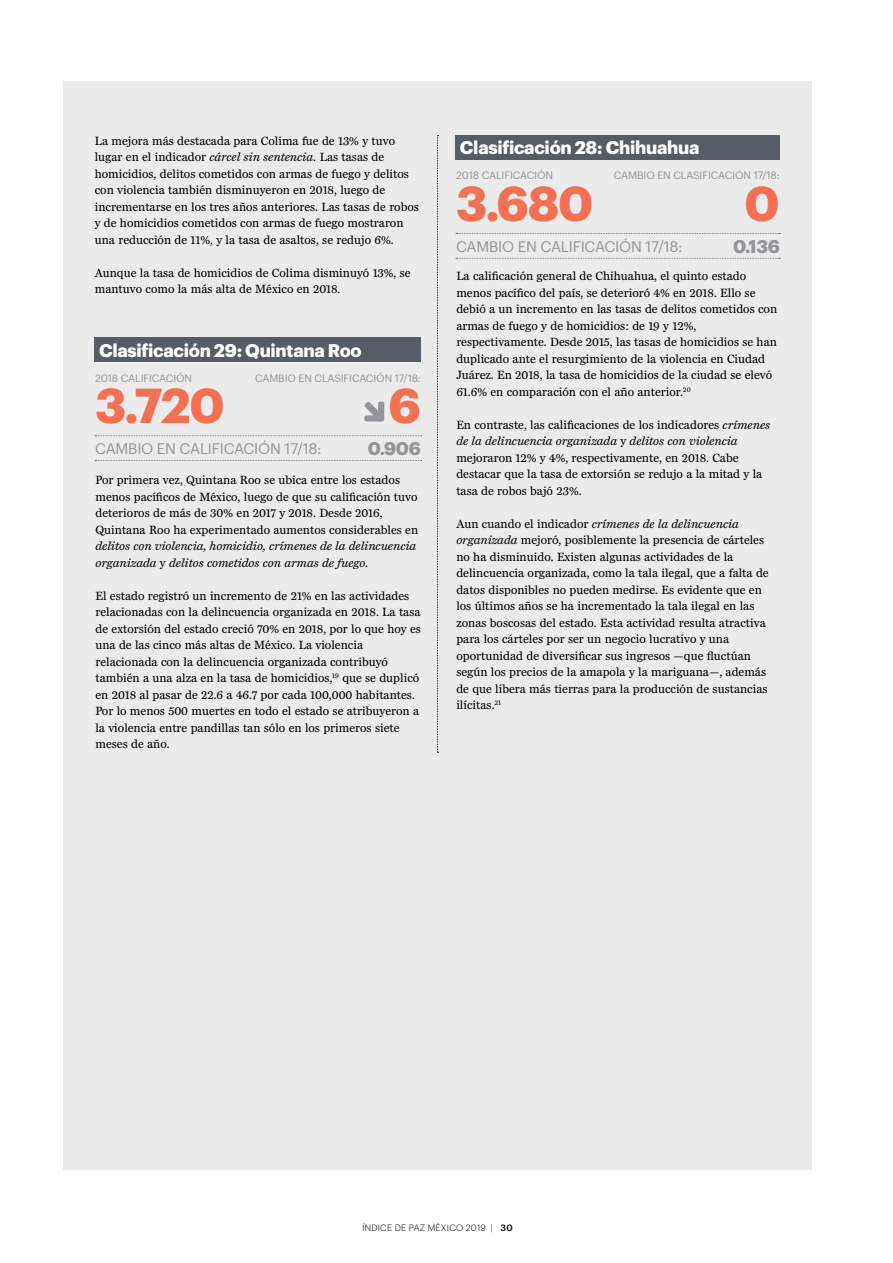
<style>
.page{position:relative;width:893px;height:1263px;background:#fff}
.page>*{position:absolute;margin:0;border:0;box-sizing:border-box;transform-origin:0 0}
.t1{font:700 48px "Graphik";letter-spacing:-.025em;color:#f37053}
.t2{font:700 18px "Graphik";letter-spacing:-.015em;color:#fff}
.t3{font:700 18px "Graphik";letter-spacing:-.02em;color:#939598}
.t4{font:15px "Graphik";letter-spacing:-.015em;color:#939598}
.t5{font:12.3px/16.5px "Miller Daily Two";color:#000}
.t6{font:italic 12.3px/16.5px "Miller Daily Two";color:#000}
.t7{font:10.5px "Graphik";letter-spacing:-.01em;color:#939598}
.t8{font:300 9px "Graphik";letter-spacing:.025em;color:#000}
.s1{font-style:italic}
.s2{font-style:normal}
.s3{font-weight:500}
</style>
<div class="page">
<div style="left:64px;top:81px;width:748px;height:1088px;background:#ebebec"></div>
<svg style="left:437px;top:135px;width:1px;height:618px"></svg>
<div style="left:95px;top:338px;width:326px;height:24px;background:#555c66"></div>
<svg style="left:95px;top:460px;width:326px;height:1px"></svg>
<svg style="left:95px;top:435px;width:326px;height:1px"></svg>
<div style="left:455px;top:135px;width:324px;height:25px;background:#555c66"></div>
<svg style="left:456px;top:258px;width:324px;height:1px"></svg>
<svg style="left:456px;top:233px;width:324px;height:1px"></svg>
<svg style="left:364px;top:402px;width:20px;height:20px"></svg>
<p class="t5" style="left:95px;top:133px;width:326px">La mejora más destacada para Colima fue de 13% y tuvo lugar en el indicador <span class="s1">cárcel sin sentencia.</span> Las tasas de homicidios, delitos cometidos con armas de fuego y delitos con violencia también disminuyeron en 2018, luego de incrementarse en los tres años anteriores. Las tasas de robos y de homicidios cometidos con armas de fuego mostraron una reducción de 11%, y la tasa de asaltos, se redujo 6%.</p>
<p class="t5" style="left:95px;top:265px;width:317px">Aunque la tasa de homicidios de Colima disminuyó 13%, se mantuvo como la más alta de México en 2018.</p>
<h2 class="t2" style="left:99px;top:336px;width:264px">Clasificación 29: Quintana Roo</h2>
<p class="t7" style="left:95px;top:370px;width:98px">2018 CALIFICACIÓN</p>
<p class="t7" style="left:255px;top:370px;width:167px">CAMBIO EN CLASIFICACIÓN 17/18:</p>
<h1 class="t1" style="left:95px;top:369px;width:131px">3.720</h1>
<h1 class="t1" style="left:388px;top:369px;width:34px">6</h1>
<p class="t4" style="left:95px;top:438px;width:228px">CAMBIO EN CALIFICACIÓN 17/18:</p>
<h2 class="t3" style="left:368px;top:435px;width:55px">0.906</h2>
<p class="t5" style="left:95px;top:472px;width:324px">Por primera vez, Quintana Roo se ubica entre los estados menos pacíficos de México, luego de que su calificación tuvo deterioros de más de 30% en 2017 y 2018. Desde 2016, Quintana Roo ha experimentado aumentos considerables en</p>
<p class="t6" style="left:95px;top:539px;width:322px">delitos con violencia, homicidio, crímenes de la delincuencia organizada <span class="s2">y</span> delitos cometidos con armas de fuego.</p>
<p class="t5" style="left:95px;top:588px;width:327px">El estado registró un incremento de 21% en las actividades relacionadas con la delincuencia organizada en 2018. La tasa de extorsión del estado creció 70% en 2018, por lo que hoy es una de las cinco más altas de México. La violencia relacionada con la delincuencia organizada contribuyó también a una alza en la tasa de homicidios,<sup>19</sup> que se duplicó en 2018 al pasar de 22.6 a 46.7 por cada 100,000 habitantes.<br>Por lo menos 500 muertes en todo el estado se atribuyeron a la violencia entre pandillas tan sólo en los primeros siete meses de año.</p>
<h2 class="t2" style="left:460px;top:134px;width:241px">Clasificación 28: Chihuahua</h2>
<p class="t7" style="left:456px;top:168px;width:98px">2018 CALIFICACIÓN</p>
<p class="t7" style="left:614px;top:168px;width:167px">CAMBIO EN CLASIFICACIÓN 17/18:</p>
<h1 class="t1" style="left:456px;top:166px;width:138px">3.680</h1>
<h1 class="t1" style="left:744px;top:166px;width:37px">0</h1>
<p class="t4" style="left:456px;top:235px;width:228px">CAMBIO EN CALIFICACIÓN 17/18:</p>
<h2 class="t3" style="left:733px;top:232px;width:48px">0.136</h2>
<p class="t5" style="left:456px;top:268px;width:322px">La calificación general de Chihuahua, el quinto estado menos pacífico del país, se deterioró 4% en 2018. Ello se debió a un incremento en las tasas de delitos cometidos con armas de fuego y de homicidios: de 19 y 12%, respectivamente. Desde 2015, las tasas de homicidios se han duplicado ante el resurgimiento de la violencia en Ciudad Juárez. En 2018, la tasa de homicidios de la ciudad se elevó 61.6% en comparación con el año anterior.<sup>20</sup></p>
<p class="t5" style="left:456px;top:417px;width:315px">En contraste, las calificaciones de los indicadores <span class="s1">crímenes de la delincuencia organizada</span> y <span class="s1">delitos con violencia </span>mejoraron 12% y 4%, respectivamente, en 2018. Cabe destacar que la tasa de extorsión se redujo a la mitad y la tasa de robos bajó 23%.</p>
<p class="t5" style="left:456px;top:516px;width:314px">Aun cuando el indicador <span class="s1">crímenes de la delincuencia organizada</span> mejoró, posiblemente la presencia de cárteles no ha disminuido. Existen algunas actividades de la delincuencia organizada, como la tala ilegal, que a falta de datos disponibles no pueden medirse. Es evidente que en los últimos años se ha incrementado la tala ilegal en las zonas boscosas del estado. Esta actividad resulta atractiva para los cárteles por ser un negocio lucrativo y una oportunidad de diversificar sus ingresos —que fluctúan según los precios de la amapola y la mariguana—, además de que libera más tierras para la producción de sustancias ilícitas.<sup>21</sup></p>
<p class="t8" style="left:362px;top:1221px;width:152px">ÍNDICE DE PAZ MÉXICO 2019 | <span class="s3">30</span></p>
</div>
